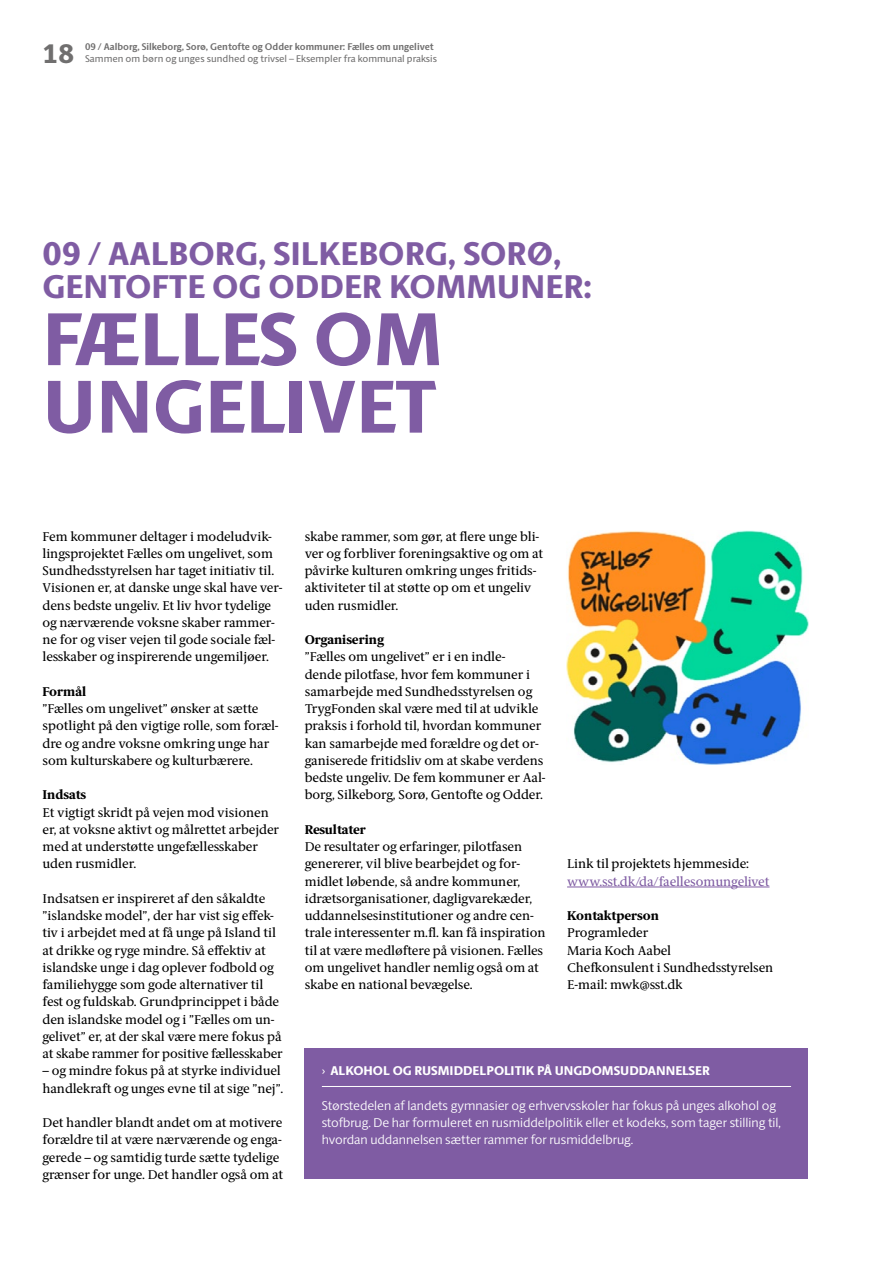
<style>
.page{position:relative;width:893px;height:1263px;background:#fff}
.page>*{position:absolute;margin:0;border:0;box-sizing:border-box;transform-origin:0 0}
.Rubrik_1_-_SANS{font:800 75px/67.5px "ID Sans";color:#7f5ca3}
.Rubrik_2_-_SANS{font:800 33px/33px "ID Sans";color:#7f5ca3}
.t1{font:800 27px "ID Sans";color:#706f6f}
.Brødtekst_-_SERIF{font:12.75px/17.2px "ID Serif";color:#000}
.Faktaboks_brødtekst{font:300 12.75px/17.2px "ID Sans";color:#fff}
.Brødtekst_-_SERIF-2{font:12.75px/17.2px "ID Serif";color:#7f5ca3}
.Rubrik_3_-_SERIF{font:800 12.75px "ID Serif";color:#000}
.Faktaboks_Rubrik_-_S{font:800 12.75px "ID Sans";color:#fff}
.t2{font:700 9.75px "ID Sans";color:#706f6f}
.t3{font:9.75px "ID Sans";color:#706f6f}
.s1{color:#000}
.s2{font-weight:300}
</style>
<div class="page">
<hr style="left:567px;top:887px;width:202px;height:1px;background:#7f5ca3">
<div style="left:305px;top:1049px;width:503px;height:130px;background:#7f5ca3"></div>
<hr style="left:322px;top:1086px;width:469px;height:1px;background:#fff">
<img style="left:567px;top:530px;width:241px;height:235px">
<h3 class="t1" style="left:43px;top:37px;width:33px">18</h3>
<p class="t2" style="left:85px;top:41px;width:350px">09 / Aalborg, Silkeborg, Sorø, Gentofte og Odder kommuner: Fælles om ungelivet</p>
<p class="t3" style="left:85px;top:53px;width:354px">Sammen om børn og unges sundhed og trivsel – Eksempler fra kommunal praksis</p>
<h2 class="Rubrik_2_-_SANS" style="left:43px;top:237px;width:551px">09 / AALBORG, SILKEBORG, SORØ,<br>GENTOFTE OG ODDER KOMMUNER:</h2>
<h1 class="Rubrik_1_-_SANS" style="left:43px;top:306px;width:402px">FÆLLES OM<br>UNGELIVET</h1>
<p class="Brødtekst_-_SERIF" style="left:43px;top:528px;width:241px">Fem kommuner deltager i modeludvik&shy;lingsprojektet Fælles om ungelivet, som Sundhedsstyrelsen har taget initiativ til.<br>Visionen er, at danske unge skal have ver&shy;dens bedste ungeliv. Et liv hvor tydelige og nærværende voksne skaber rammer&shy;ne for og viser vejen til gode sociale fæl&shy;lesskaber og inspirerende ungemiljøer.</p>
<h3 class="Rubrik_3_-_SERIF" style="left:43px;top:684px;width:45px">Formål</h3>
<p class="Brødtekst_-_SERIF" style="left:43px;top:700px;width:238px">”Fælles om ungelivet” ønsker at sætte spotlight på den vigtige rolle, som foræl&shy;dre og andre voksne omkring unge har som kulturskabere og kulturbærere.</p>
<h3 class="Rubrik_3_-_SERIF" style="left:43px;top:787px;width:45px">Indsats</h3>
<p class="Brødtekst_-_SERIF" style="left:43px;top:804px;width:238px">Et vigtigt skridt på vejen mod visionen er, at voksne aktivt og målrettet arbejder med at understøtte ungefællesskaber uden rusmidler.</p>
<p class="Brødtekst_-_SERIF" style="left:43px;top:890px;width:242px">Indsatsen er inspireret af den såkaldte ”islandske model”, der har vist sig effek&shy;tiv i arbejdet med at få unge på Island til at drikke og ryge mindre. Så effektiv at islandske unge i dag oplever fodbold og familiehygge som gode alternativer til fest og fuldskab. Grundprincippet i både den islandske model og i ”Fælles om un&shy;gelivet” er, at der skal være mere fokus på at skabe rammer for positive fællesskaber</p>
<p class="Brødtekst_-_SERIF" style="left:43px;top:1063px;width:242px">– og mindre fokus på at styrke individuel handlekraft og unges evne til at sige ”nej”.</p>
<p class="Brødtekst_-_SERIF" style="left:43px;top:1114px;width:242px">Det handler blandt andet om at motivere forældre til at være nærværende og enga&shy;gerede – og samtidig turde sætte tydelige grænser for unge. Det handler også om at</p>
<p class="Brødtekst_-_SERIF" style="left:305px;top:528px;width:240px">skabe rammer, som gør, at flere unge bli&shy;ver og forbliver foreningsaktive og om at påvirke kulturen omkring unges fritids&shy;aktiviteter til at støtte op om et ungeliv uden rusmidler.</p>
<h3 class="Rubrik_3_-_SERIF" style="left:305px;top:632px;width:81px">Organisering</h3>
<p class="Brødtekst_-_SERIF" style="left:305px;top:649px;width:242px">”Fælles om ungelivet” er i en indle-<br>dende pilotfase, hvor fem kommuner i samarbejde med Sundhedsstyrelsen og TrygFonden skal være med til at udvikle praksis i forhold til, hvordan kommuner kan samarbejde med forældre og det or&shy;ganiserede fritidsliv om at skabe verdens bedste ungeliv. De fem kommuner er Aal&shy;borg, Silkeborg, Sorø, Gentofte og Odder.</p>
<h3 class="Rubrik_3_-_SERIF" style="left:305px;top:822px;width:63px">Resultater</h3>
<p class="Brødtekst_-_SERIF" style="left:305px;top:838px;width:242px">De resultater og erfaringer, pilotfasen genererer, vil blive bearbejdet og for&shy;midlet løbende, så andre kommuner, idrætsorganisationer, dagligvarekæder, uddannelsesinstitutioner og andre cen&shy;trale interessenter m.fl. kan få inspiration til at være medløftere på visionen. Fælles om ungelivet handler nemlig også om at skabe en national bevægelse.</p>
<p class="Brødtekst_-_SERIF-2" style="left:567px;top:856px;width:204px"><span class="s1">Link til projektets hjemmeside: </span>www.sst.dk/da/faellesomungelivet</p>
<h3 class="Rubrik_3_-_SERIF" style="left:567px;top:908px;width:93px">Kontaktperson</h3>
<p class="Brødtekst_-_SERIF" style="left:567px;top:925px;width:208px">Programleder<br>Maria Koch Aabel<br>Chefkonsulent i Sundhedsstyrelsen</p>
<p class="Brødtekst_-_SERIF" style="left:567px;top:976px;width:117px">E-mail: mwk@sst.dk</p>
<p class="Faktaboks_Rubrik_-_S" style="left:322px;top:1063px;width:390px"><span class="s2">›</span> ALKOHOL OG RUSMIDDELPOLITIK PÅ UNGDOMSUDDANNELSER</p>
<p class="Faktaboks_brødtekst" style="left:322px;top:1097px;width:461px">Størstedelen af landets gymnasier og erhvervsskoler har fokus på unges alkohol og stofbrug. De har formuleret en rusmiddelpolitik eller et kodeks, som tager stilling til, hvordan uddannelsen sætter rammer for rusmiddelbrug.</p>
</div>
